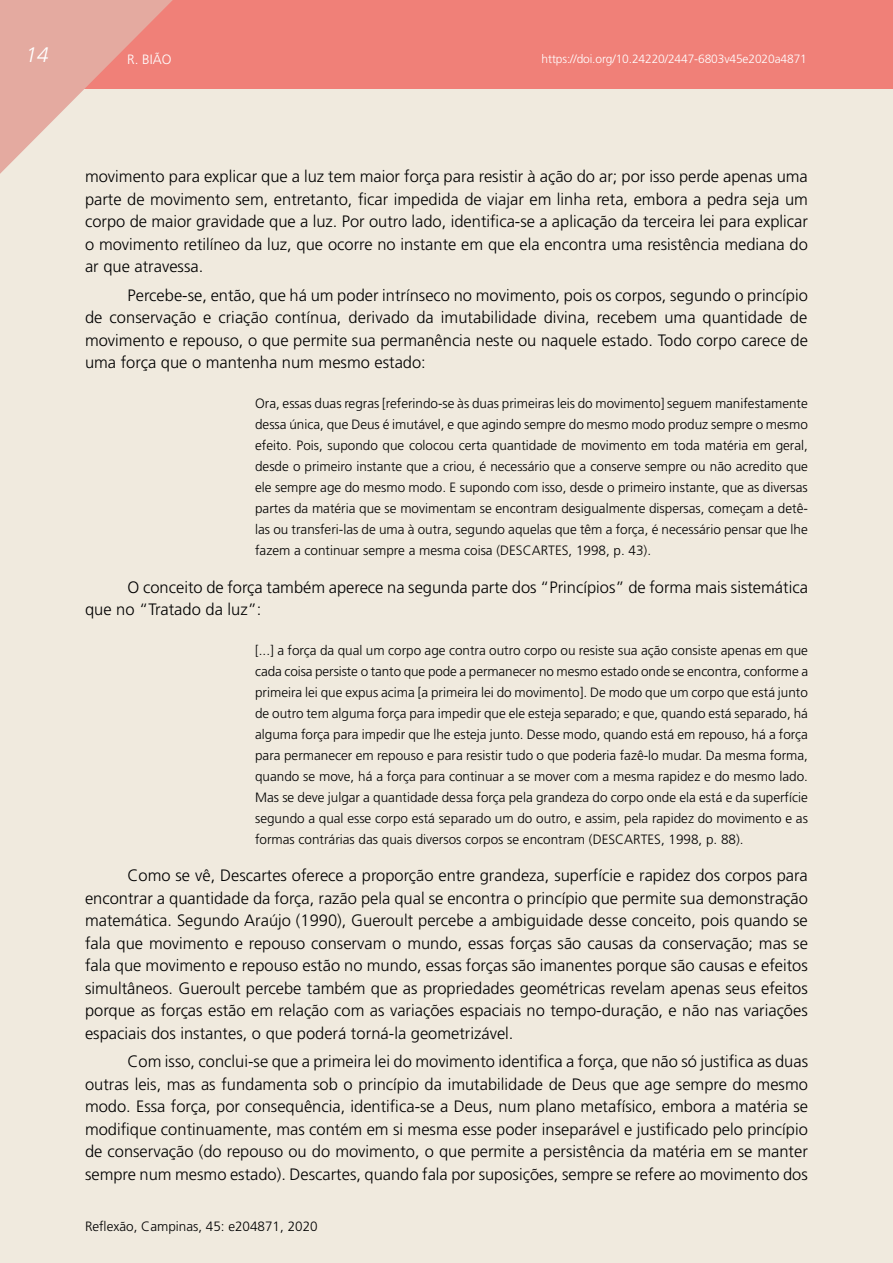
<style>
.page{position:relative;width:893px;height:1263px;background:#fff}
.page>*{position:absolute;margin:0;border:0;box-sizing:border-box;transform-origin:0 0}
.t1{font:italic 300 21px "Frutiger LT Std";color:#fff}
.miolo{font:300 16.5px/22.5px "Frutiger LT Std";color:#000;text-align:justify}
.citação{font:300 13.5px/21px "Frutiger LT Std";color:#000;text-align:justify}
.t2{font:300 13.5px "Frutiger LT Std";color:#fff}
.t3{font:300 12px "Frutiger LT Std";letter-spacing:-.01em;color:#fff}
</style>
<div class="page">
<div style="left:0;top:0;width:893px;height:89px;background:#f08078"></div>
<svg style="left:0;top:0;width:176px;height:174px;background:#eabcb1"></svg>
<p class="t1" style="left:26px;top:43px;width:25px">14</p>
<p class="t2" style="left:127px;top:51px;width:46px">R. BIÃO</p>
<p class="t3" style="left:542px;top:52px;width:267px">https://doi.org/10.24220/2447-6803v45e2020a4871</p>
<p class="miolo" style="left:85px;top:166px;width:724px">movimento para explicar que a luz tem maior força para resistir à ação do ar; por isso perde apenas uma parte de movimento sem, entretanto, ficar impedida de viajar em linha reta, embora a pedra seja um corpo de maior gravidade que a luz. Por outro lado, identifica-se a aplicação da terceira lei para explicar o movimento retilíneo da luz, que ocorre no instante em que ela encontra uma resistência mediana do ar que atravessa.</p>
<p class="miolo" style="left:85px;top:284px;width:724px;text-indent:43px">Percebe-se, então, que há um poder intrínseco no movimento, pois os corpos, segundo o princípio de conservação e criação contínua, derivado da imutabilidade divina, recebem uma quantidade de movimento e repouso, o que permite sua permanência neste ou naquele estado. Todo corpo carece de uma força que o mantenha num mesmo estado:</p>
<p class="citação" style="left:255px;top:393px;width:554px">Ora, essas duas regras [referindo-se às duas primeiras leis do movimento] seguem manifestamente dessa única, que Deus é imutável, e que agindo sempre do mesmo modo produz sempre o mesmo efeito. Pois, supondo que colocou certa quantidade de movimento em toda matéria em geral, desde o primeiro instante que a criou, é necessário que a conserve sempre ou não acredito que ele sempre age do mesmo modo. E supondo com isso, desde o primeiro instante, que as diversas partes da matéria que se movimentam se encontram desigualmente dispersas, começam a detê&shy;las ou transferi-las de uma à outra, segundo aquelas que têm a força, é necessário pensar que lhe fazem a continuar sempre a mesma coisa (DESCARTES, 1998, p. 43).</p>
<p class="miolo" style="left:85px;top:576px;width:724px;text-indent:43px">O conceito de força também aperece na segunda parte dos “Princípios” de forma mais sistemática que no “Tratado da luz”:</p>
<p class="citação" style="left:255px;top:640px;width:554px">[...] a força da qual um corpo age contra outro corpo ou resiste sua ação consiste apenas em que cada coisa persiste o tanto que pode a permanecer no mesmo estado onde se encontra, conforme a primeira lei que expus acima [a primeira lei do movimento]. De modo que um corpo que está junto de outro tem alguma força para impedir que ele esteja separado; e que, quando está separado, há alguma força para impedir que lhe esteja junto. Desse modo, quando está em repouso, há a força para permanecer em repouso e para resistir tudo o que poderia fazê-lo mudar. Da mesma forma, quando se move, há a força para continuar a se mover com a mesma rapidez e do mesmo lado.<br>Mas se deve julgar a quantidade dessa força pela grandeza do corpo onde ela está e da superfície segundo a qual esse corpo está separado um do outro, e assim, pela rapidez do movimento e as formas contrárias das quais diversos corpos se encontram (DESCARTES, 1998, p. 88).</p>
<p class="miolo" style="left:85px;top:864px;width:724px;text-indent:43px">Como se vê, Descartes oferece a proporção entre grandeza, superfície e rapidez dos corpos para encontrar a quantidade da força, razão pela qual se encontra o princípio que permite sua demonstração matemática. Segundo Araújo (1990), Gueroult percebe a ambiguidade desse conceito, pois quando se fala que movimento e repouso conservam o mundo, essas forças são causas da conservação; mas se fala que movimento e repouso estão no mundo, essas forças são imanentes porque são causas e efeitos simultâneos. Gueroult percebe também que as propriedades geométricas revelam apenas seus efeitos porque as forças estão em relação com as variações espaciais no tempo-duração, e não nas variações espaciais dos instantes, o que poderá torná-la geometrizável.</p>
<p class="miolo" style="left:85px;top:1050px;width:725px;text-indent:43px">Com isso, conclui-se que a primeira lei do movimento identifica a força, que não só justifica as duas outras leis, mas as fundamenta sob o princípio da imutabilidade de Deus que age sempre do mesmo modo. Essa força, por consequência, identifica-se a Deus, num plano metafísico, embora a matéria se modifique continuamente, mas contém em si mesma esse poder inseparável e justificado pelo princípio de conservação (do repouso ou do movimento, o que permite a persistência da matéria em se manter sempre num mesmo estado). Descartes, quando fala por suposições, sempre se refere ao movimento dos</p>
<p class="citação" style="left:85px;top:1215px;width:234px">Reflexão, Campinas, 45: e204871, 2020</p>
</div>
